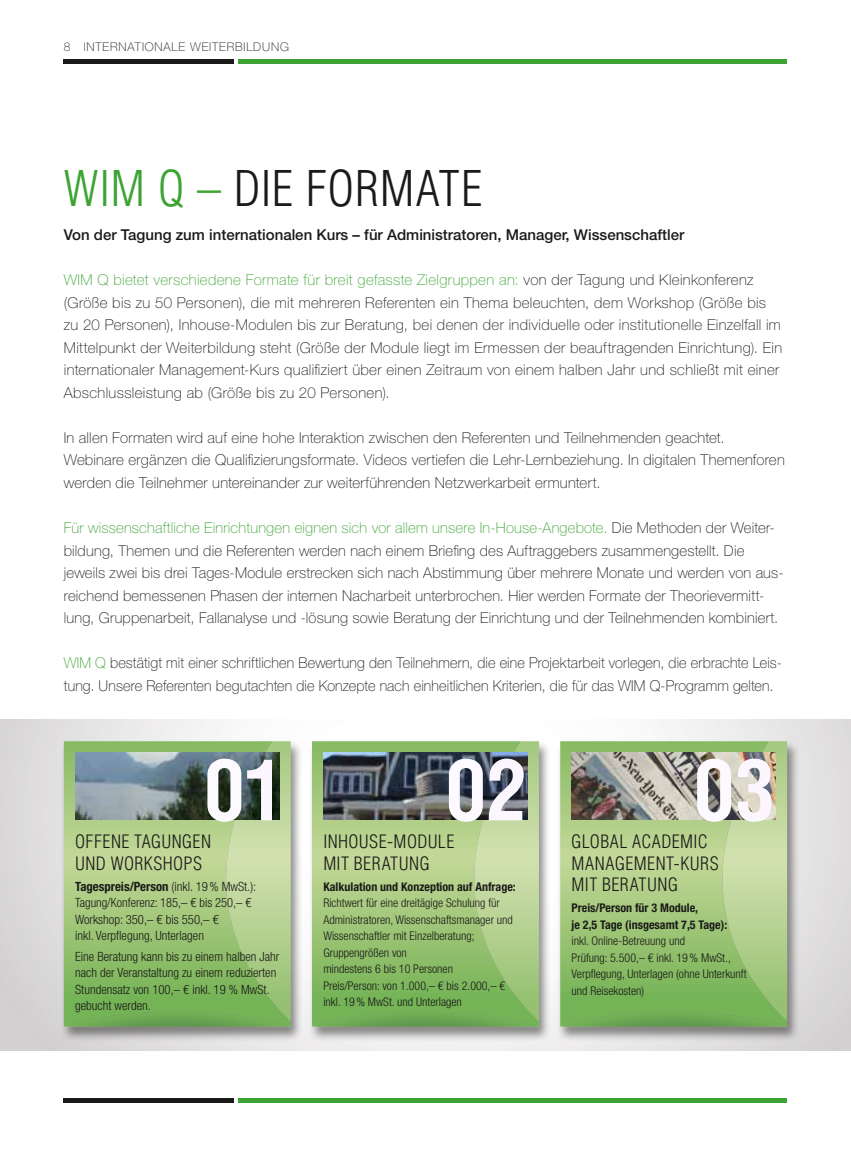
<style>
.page{position:relative;width:851px;height:1149px;background:#fff}
.page>*{position:absolute;margin:0;border:0;box-sizing:border-box;transform-origin:0 0}
.t1{font:300 condensed 48px "Helvetica LT Std";letter-spacing:.015em;color:#1a1a18}
.t2{font:300 condensed 18px/21.6px "Helvetica LT Std";letter-spacing:.02em;color:#1a1a18}
.t3{font:100 15px/22.5px "Helvetica Neue LT Std";letter-spacing:.015em;color:#1a1a18}
.t4{font:100 15px/22.5px "Helvetica Neue LT Std";letter-spacing:.015em;color:#1a1a18;scale:.96 1}
.t5{font:500 15px "Helvetica Neue LT Std";color:#1a1a18}
.t6{font:300 condensed 12.75px/16.5px "Helvetica Neue LT Std";color:#1a1a18}
.t7{font:300 condensed 12px/16.5px "Helvetica Neue LT Std";color:#1a1a18}
.t8{font:700 condensed 12px/16.5px "Helvetica Neue LT Std";color:#1a1a18}
.t9{font:100 12px "Helvetica Neue LT Std";letter-spacing:.07em;color:#1a1a18}
.s1{color:#3da434}
.s2{font-weight:700}
</style>
<div class="page">
<hr style="left:238px;top:60px;width:549px;height:4px;background:#3da434">
<hr style="left:64px;top:60px;width:170px;height:4px;background:#1a1a18">
<hr style="left:238px;top:1098px;width:549px;height:3px;background:#3da434">
<svg style="left:64px;top:1098px;width:170px;height:3px"></svg>
<div style="left:556px;top:740px;width:243px;height:302px;background:#1a1a18;opacity:.5"></div>
<div style="left:60px;top:740px;width:243px;height:302px;background:#1a1a18;opacity:.5"></div>
<div style="left:308px;top:740px;width:243px;height:302px;background:#1a1a18;opacity:.5"></div>
<svg style="left:560px;top:741px;width:227px;height:286px;background:#a3c084"></svg>
<svg style="left:64px;top:741px;width:227px;height:286px;background:#99ba81"></svg>
<svg style="left:312px;top:741px;width:227px;height:286px;background:#95b47c"></svg>
<p class="t9" style="left:64px;top:40px;width:226px">8 INTERNATIONALE WEITERBILDUNG</p>
<h1 class="t1" style="left:64px;top:159px;width:420px"><span class="s1">WIM Q –</span> DIE FORMATE</h1>
<p class="t5" style="left:64px;top:226px;width:622px">Von der Tagung zum internationalen Kurs – für Administratoren, Manager, Wissenschaftler</p>
<p class="t3" style="left:64px;top:268px;width:719px"><span class="s1">WIM Q bietet verschiedene Formate für breit gefasste Zielgruppen an:</span> von der Tagung und Kleinkonferenz (Größe bis zu 50 Personen), die mit mehreren Referenten ein Thema beleuchten, dem Workshop (Größe bis zu 20 Personen), Inhouse-Modulen bis zur Beratung, bei denen der individuelle oder institutionelle Einzelfall im Mittelpunkt der Weiterbildung steht (Größe der Module liegt im Ermessen der beauftragenden Einrichtung). Ein internationaler Management-Kurs qualifiziert über einen Zeitraum von einem halben Jahr und schließt mit einer Abschlussleistung ab (Größe bis zu 20 Personen).</p>
<p class="t3" style="left:64px;top:426px;width:722px">In allen Formaten wird auf eine hohe Interaktion zwischen den Referenten und Teilnehmenden geachtet.<br>Webinare ergänzen die Qualifizierungsformate. Videos vertiefen die Lehr-Lernbeziehung. In digitalen Themenforen werden die Teilnehmer untereinander zur weiterführenden Netzwerkarbeit ermuntert.</p>
<p class="t3" style="left:64px;top:516px;width:721px"><span class="s1">Für wissenschaftliche Einrichtungen eignen sich vor allem unsere In-House-Angebote.</span> Die Methoden der Weiter&shy;bildung, Themen und die Referenten werden nach einem Briefing des Auftraggebers zusammengestellt. Die jeweils zwei bis drei Tages-Module erstrecken sich nach Abstimmung über mehrere Monate und werden von aus&shy;reichend bemessenen Phasen der internen Nacharbeit unterbrochen. Hier werden Formate der Theorievermitt&shy;lung, Gruppenarbeit, Fallanalyse und -lösung sowie Beratung der Einrichtung und der Teilnehmenden kombiniert.</p>
<p class="t4" style="left:64px;top:651px;width:749px"><span class="s1">WIM Q</span> bestätigt mit einer schriftlichen Bewertung den Teilnehmern, die eine Projektarbeit vorlegen, die erbrachte Leis&shy;tung. Unsere Referenten begutachten die Konzepte nach einheitlichen Kriterien, die für das WIM Q-Programm gelten.</p>
<p class="t2" style="left:75px;top:830px;width:137px">OFFENE TAGUNGEN<br>UND WORKSHOPS</p>
<p class="t6" style="left:75px;top:877px;width:182px"><span class="s2">Tagespreis/Person</span> (inkl. 19% MwSt.):<br>Tagung/Konferenz: 185,– € bis 250,– € Workshop: 350,– € bis 550,– €<br>inkl. Verpflegung, Unterlagen</p>
<p class="t6" style="left:75px;top:947px;width:206px">Eine Beratung kann bis zu einem halben Jahr nach der Veranstaltung zu einem reduzierten Stundensatz von 100,– € inkl. 19 % MwSt. gebucht werden.</p>
<p class="t2" style="left:323px;top:830px;width:133px">INHOUSE-MODULE<br>MIT BERATUNG</p>
<p class="t8" style="left:323px;top:877px;width:194px">Kalkulation und Konzeption auf Anfrage:</p>
<p class="t7" style="left:323px;top:894px;width:191px">Richtwert für eine dreitägige Schulung für Administratoren, Wissenschaftsmanager und Wissenschaftler mit Einzelberatung; Gruppengrößen von<br>mindestens 6 bis 10 Personen<br>Preis/Person: von 1.000,– € bis 2.000,– € inkl. 19% MwSt. und Unterlagen</p>
<p class="t2" style="left:571px;top:830px;width:149px">GLOBAL ACADEMIC<br>MANAGEMENT-KURS<br>MIT BERATUNG</p>
<p class="t8" style="left:571px;top:899px;width:157px">Preis/Person für 3 Module,<br>je 2,5 Tage (insgesamt 7,5 Tage):</p>
<p class="t7" style="left:571px;top:932px;width:177px">inkl. Online-Betreuung und<br>Prüfung: 5.500,– € inkl. 19% MwSt.,<br>Verpflegung, Unterlagen (ohne Unterkunft und Reisekosten)</p>
</div>
